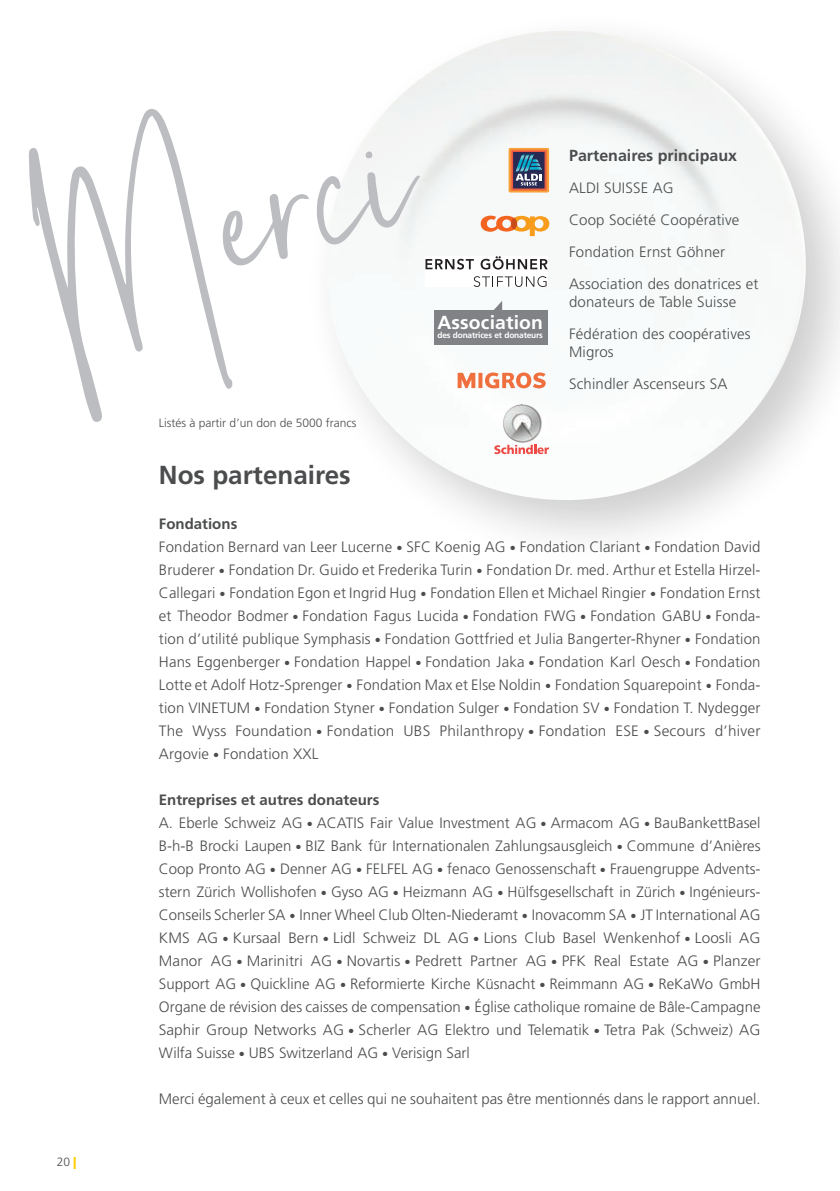
<style>
.page{position:relative;width:840px;height:1191px;background:#fff}
.page>*{position:absolute;margin:0;border:0;box-sizing:border-box;transform-origin:0 0}
.Zwischentitel{font:700 26px "Frutiger LT Pro";color:#4b4c4d}
.text_karte{font:700 19px "Frutiger LT Pro";letter-spacing:.005em;color:#fff}
.Zwischentitel-2{font:700 16px "Frutiger LT Pro";color:#4b4c4d}
.Zwischentitel-3{font:300 15px/23px "Frutiger LT Pro";letter-spacing:.01em;color:#4b4c4d;text-align:justify}
.Zwischentitel-4{font:700 15px "Frutiger LT Pro";color:#4b4c4d}
.Zwischentitel-5{font:300 12px "Frutiger LT Pro";color:#4b4c4d}
.text_karte-2{font:700 8.4px "Frutiger LT Pro";letter-spacing:-.02em;color:#fff}
.s1{font-weight:900;color:#fece08}
</style>
<div class="page">
<div style="left:303px;top:8px;width:536px;height:559px;background:#231f20;opacity:.4"></div>
<img style="left:326px;top:31px;width:479px;height:469px">
<svg style="left:494px;top:445px;width:54px;height:9px"></svg>
<svg style="left:457px;top:372px;width:88px;height:16px"></svg>
<svg style="left:480px;top:216px;width:69px;height:20px"></svg>
<svg style="left:510px;top:218px;width:7px;height:11px"></svg>
<svg style="left:508px;top:148px;width:40px;height:44px"></svg>
<div style="left:510px;top:150px;width:37px;height:41px;background:#ec5e40"></div>
<div style="left:511px;top:151px;width:34px;height:38px;background:#ec5642"></div>
<div style="left:513px;top:152px;width:31px;height:36px;background:#282a53"></div>
<svg style="left:515px;top:154px;width:27px;height:31px"></svg>
<div style="left:425px;top:256px;width:122px;height:31px;background:#fff"></div>
<svg style="left:425px;top:259px;width:48px;height:10px"></svg>
<svg style="left:480px;top:256px;width:67px;height:13px"></svg>
<svg style="left:473px;top:276px;width:73px;height:11px"></svg>
<div style="left:433px;top:310px;width:114px;height:34px;background:#808285"></div>
<svg style="left:484px;top:301px;width:18px;height:9px"></svg>
<img style="left:498px;top:402px;width:49px;height:42px">
<svg style="left:29px;top:109px;width:391px;height:313px"></svg>
<p class="Zwischentitel-5" style="left:57px;top:1154px;width:21px">20 <span class="s1">|</span></p>
<p class="Zwischentitel-5" style="left:159px;top:416px;width:199px">Listés à partir d’un don de 5000 francs</p>
<p class="Zwischentitel" style="left:159px;top:460px;width:193px">Nos partenaires</p>
<p class="text_karte" style="left:437px;top:311px;width:107px">Association</p>
<p class="text_karte-2" style="left:437px;top:330px;width:107px">des donatrices et donateurs</p>
<p class="Zwischentitel-2" style="left:568px;top:146px;width:169px">Partenaires principaux</p>
<p class="Zwischentitel-3" style="left:568px;top:176px;width:106px">ALDI SUISSE AG</p>
<p class="Zwischentitel-3" style="left:568px;top:208px;width:172px">Coop Société Coopérative</p>
<p class="Zwischentitel-3" style="left:568px;top:240px;width:157px">Fondation Ernst Göhner</p>
<p class="Zwischentitel-3" style="left:568px;top:275px;width:191px;line-height:18px">Association des donatrices et donateurs de Table Suisse</p>
<p class="Zwischentitel-3" style="left:568px;top:325px;width:183px;line-height:18px">Fédération des coopératives<br>Migros</p>
<p class="Zwischentitel-3" style="left:568px;top:372px;width:160px">Schindler Ascenseurs SA</p>
<p class="Zwischentitel-4" style="left:159px;top:515px;width:80px">Fondations</p>
<p class="Zwischentitel-3" style="left:159px;top:535px;width:602px">Fondation Bernard van Leer Lucerne ● SFC Koenig AG ● Fondation Clariant ● Fondation David</p>
<p class="Zwischentitel-3" style="left:159px;top:558px;width:602px">Bruderer ● Fondation Dr. Guido et Frederika Turin ● Fondation Dr. med. Arthur et Estella Hirzel-</p>
<p class="Zwischentitel-3" style="left:159px;top:581px;width:602px">Callegari ● Fondation Egon et Ingrid Hug ● Fondation Ellen et Michael Ringier ● Fondation Ernst et Theodor Bodmer ● Fondation Fagus Lucida ● Fondation FWG ● Fondation GABU ● Fonda&shy;tion d’utilité publique Symphasis ● Fondation Gottfried et Julia Bangerter-Rhyner ● Fondation Hans Eggenberger ● Fondation Happel ● Fondation Jaka ● Fondation Karl Oesch ● Fondation Lotte et Adolf Hotz-Sprenger ● Fondation Max et Else Noldin ● Fondation Squarepoint ● Fonda&shy;tion VINETUM ● Fondation Styner ● Fondation Sulger ● Fondation SV ● Fondation T. Nydegger The Wyss Foundation ● Fondation UBS Philanthropy ● Fondation ESE ● Secours d’hiver Argovie ● Fondation XXL</p>
<p class="Zwischentitel-4" style="left:159px;top:791px;width:222px">Entreprises et autres donateurs</p>
<p class="Zwischentitel-3" style="left:159px;top:811px;width:602px">A. Eberle Schweiz AG ● ACATIS Fair Value Investment AG ● Armacom AG ● BauBankettBasel B-h-B Brocki Laupen ● BIZ Bank für Internationalen Zahlungsausgleich ● Commune d’Anières Coop Pronto AG ● Denner AG ● FELFEL AG ● fenaco Genossenschaft ● Frauengruppe Advents&shy;stern Zürich Wollishofen ● Gyso AG ● Heizmann AG ● Hülfsgesellschaft in Zürich ● Ingénieurs-Conseils Scherler SA ● Inner Wheel Club Olten-Niederamt ● Inovacomm SA ● JT International AG KMS AG ● Kursaal Bern ● Lidl Schweiz DL AG ● Lions Club Basel Wenkenhof ● Loosli AG Manor AG ● Marinitri AG ● Novartis ● Pedrett Partner AG ● PFK Real Estate AG ● Planzer Support AG ● Quickline AG ● Reformierte Kirche Küsnacht ● Reimmann AG ● ReKaWo GmbH Organe de révision des caisses de compensation ● Église catholique romaine de Bâle-Campagne Saphir Group Networks AG ● Scherler AG Elektro und Telematik ● Tetra Pak (Schweiz) AG Wilfa Suisse ● UBS Switzerland AG ● Verisign Sarl</p>
<p class="Zwischentitel-3" style="left:159px;top:1087px;width:603px">Merci également à ceux et celles qui ne souhaitent pas être mentionnés dans le rapport annuel.</p>
</div>
